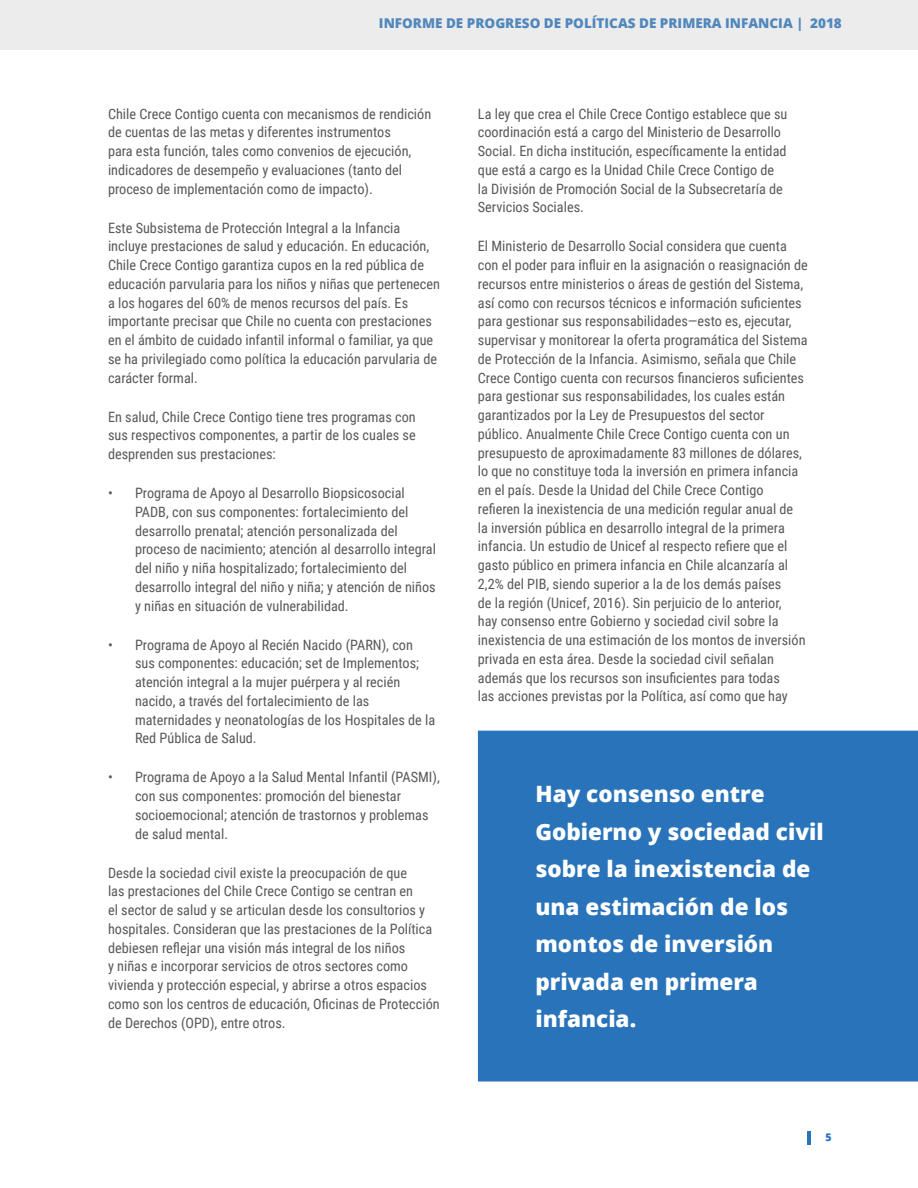
<style>
.page{position:relative;width:918px;height:1188px;background:#fff}
.page>*{position:absolute;margin:0;border:0;box-sizing:border-box;transform-origin:0 0}
.Callout_-_White_-_13{font:800 22.5px/37.5px "Open Sans";color:#fff}
.Content_-_Body_text{font:14.25px/18.8px "Roboto Condensed";color:#57585a}
.t1{font:800 13.5px "Open Sans";color:#2873ba}
.t2{font:800 10.5px "Open Sans";color:#2873ba}
</style>
<div class="page">
<hr style="left:808px;top:1131px;width:3px;height:14px;background:#2873ba">
<div style="left:0;top:0;width:918px;height:50px;background:#ececed"></div>
<div style="left:478px;top:731px;width:440px;height:351px;background:#2873ba"></div>
<p class="t1" style="left:379px;top:13px;width:464px">INFORME DE PROGRESO DE POLÍTICAS DE PRIMERA INFANCIA | 2018</p>
<p class="Content_-_Body_text" style="left:108px;top:104px;width:325px">Chile Crece Contigo cuenta con mecanismos de rendición de cuentas de las metas y diferentes instrumentos<br>para esta función, tales como convenios de ejecución, indicadores de desempeño y evaluaciones (tanto del proceso de implementación como de impacto).</p>
<p class="Content_-_Body_text" style="left:108px;top:218px;width:334px">Este Subsistema de Protección Integral a la Infancia incluye prestaciones de salud y educación. En educación, Chile Crece Contigo garantiza cupos en la red pública de educación parvularia para los niños y niñas que pertenecen a los hogares del 60% de menos recursos del país. Es importante precisar que Chile no cuenta con prestaciones en el ámbito de cuidado infantil informal o familiar, ya que se ha privilegiado como política la educación parvularia de carácter formal.</p>
<p class="Content_-_Body_text" style="left:108px;top:407px;width:309px;text-align:justify">En salud, Chile Crece Contigo tiene tres programas con sus respectivos componentes, a partir de los cuales se desprenden sus prestaciones:</p>
<p class="Content_-_Body_text" style="left:135px;top:483px;width:303px;text-indent:-27px">• Programa de Apoyo al Desarrollo Biopsicosocial PADB, con sus componentes: fortalecimiento del desarrollo prenatal; atención personalizada del proceso de nacimiento; atención al desarrollo integral del niño y niña hospitalizado; fortalecimiento del desarrollo integral del niño y niña; y atención de niños y niñas en situación de vulnerabilidad.</p>
<p class="Content_-_Body_text" style="left:135px;top:635px;width:302px;text-indent:-27px">• Programa de Apoyo al Recién Nacido (PARN), con sus componentes: educación; set de Implementos; atención integral a la mujer puérpera y al recién nacido, a través del fortalecimiento de las maternidades y neonatologías de los Hospitales de la Red Pública de Salud.</p>
<p class="Content_-_Body_text" style="left:135px;top:767px;width:306px;text-indent:-27px">• Programa de Apoyo a la Salud Mental Infantil (PASMI), con sus componentes: promoción del bienestar socioemocional; atención de trastornos y problemas de salud mental.</p>
<p class="Content_-_Body_text" style="left:108px;top:863px;width:333px">Desde la sociedad civil existe la preocupación de que<br>las prestaciones del Chile Crece Contigo se centran en<br>el sector de salud y se articulan desde los consultorios y hospitales. Consideran que las prestaciones de la Política debiesen reflejar una visión más integral de los niños<br>y niñas e incorporar servicios de otros sectores como vivienda y protección especial, y abrirse a otros espacios como son los centros de educación, Oficinas de Protección de Derechos (OPD), entre otros.</p>
<p class="Content_-_Body_text" style="left:478px;top:104px;width:311px">La ley que crea el Chile Crece Contigo establece que su coordinación está a cargo del Ministerio de Desarrollo Social. En dicha institución, específicamente la entidad que está a cargo es la Unidad Chile Crece Contigo de la División de Promoción Social de la Subsecretaría de Servicios Sociales.</p>
<p class="Content_-_Body_text" style="left:478px;top:236px;width:331px">El Ministerio de Desarrollo Social considera que cuenta con el poder para influir en la asignación o reasignación de recursos entre ministerios o áreas de gestión del Sistema, así como con recursos técnicos e información suficientes para gestionar sus responsabilidades—esto es, ejecutar, supervisar y monitorear la oferta programática del Sistema de Protección de la Infancia. Asimismo, señala que Chile Crece Contigo cuenta con recursos financieros suficientes para gestionar sus responsabilidades, los cuales están garantizados por la Ley de Presupuestos del sector público. Anualmente Chile Crece Contigo cuenta con un presupuesto de aproximadamente 83 millones de dólares, lo que no constituye toda la inversión en primera infancia en el país. Desde la Unidad del Chile Crece Contigo refieren la inexistencia de una medición regular anual de<br>la inversión pública en desarrollo integral de la primera infancia. Un estudio de Unicef al respecto refiere que el gasto público en primera infancia en Chile alcanzaría al 2,2% del PIB, siendo superior a la de los demás países<br>de la región (Unicef, 2016). Sin perjuicio de lo anterior,<br>hay consenso entre Gobierno y sociedad civil sobre la inexistencia de una estimación de los montos de inversión privada en esta área. Desde la sociedad civil señalan además que los recursos son insuficientes para todas<br>las acciones previstas por la Política, así como que hay</p>
<p class="Callout_-_White_-_13" style="left:535px;top:774px;width:290px">Hay consenso entre<br>Gobierno y sociedad civil sobre la inexistencia de una estimación de los montos de inversión privada en primera infancia.</p>
<p class="t2" style="left:826px;top:1129px;width:8px">5</p>
</div>
